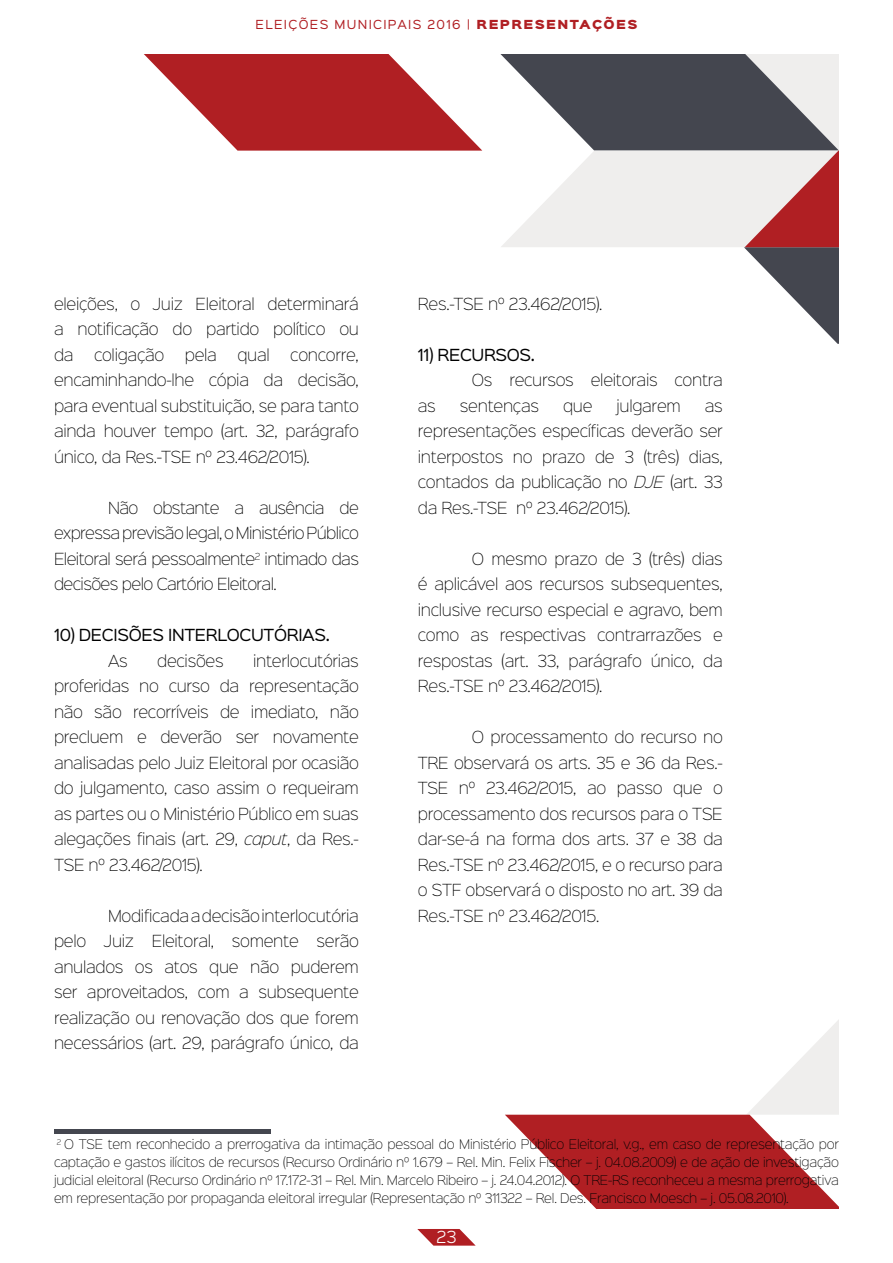
<style>
.page{position:relative;width:893px;height:1263px;background:#fff}
.page>*{position:absolute;margin:0;border:0;box-sizing:border-box;transform-origin:0 0}
.t1{font:15px/25.5px "Sinkin Sans 200 X Light";letter-spacing:-.02em;color:#000;text-align:justify}
.t2{font:15px "Sinkin Sans 400";letter-spacing:-.02em;color:#000}
.t3{font:300 15px "Sinkin Sans 300";color:#fff}
.t4{font:12px/18px "Sinkin Sans 200 X Light";letter-spacing:-.02em;color:#000;text-align:justify}
.t5{font:11.25px "Sinkin Sans 400";letter-spacing:.12em;color:#b01f23}
.s1{font-family:"Sinkin Sans 900 X Black"}
.s2{font-style:italic}
</style>
<div class="page">
<svg style="left:417px;top:1229px;width:58px;height:16px"></svg>
<svg style="left:144px;top:54px;width:338px;height:97px"></svg>
<svg style="left:500px;top:54px;width:339px;height:290px"></svg>
<svg style="left:505px;top:1020px;width:334px;height:189px"></svg>
<hr style="left:54px;top:1129px;width:216px;height:4px;background:#44464f">
<p class="t5" style="left:256px;top:15px;width:383px">ELEIÇÕES MUNICIPAIS 2016 | <span class="s1">REPRESENTAÇÕES</span></p>
<p class="t1" style="left:54px;top:290px;width:306px">eleições, o Juiz Eleitoral determinará a notificação do partido político ou da</p>
<p class="t1" style="left:94px;top:341px;width:72px">coligação</p>
<p class="t1" style="left:185px;top:341px;width:34px">pela</p>
<p class="t1" style="left:237px;top:341px;width:34px">qual</p>
<p class="t1" style="left:54px;top:341px;width:306px;text-indent:236px">concorre, encaminhando-lhe cópia da decisão, para eventual substituição, se para tanto ainda houver tempo (art. 32, parágrafo único, da Res.-TSE nº 23.462/2015).</p>
<p class="t1" style="left:54px;top:494px;width:306px;text-indent:54px">Não obstante a ausência de expressa previsão legal, o Ministério Público Eleitoral será pessoalmente<sup>2</sup> intimado das decisões pelo Cartório Eleitoral.</p>
<p class="t2" style="left:54px;top:623px;width:278px">10) DECISÕES INTERLOCUTÓRIAS.</p>
<p class="t1" style="left:108px;top:647px;width:21px">As</p>
<p class="t1" style="left:157px;top:647px;width:68px">decisões</p>
<p class="t1" style="left:54px;top:647px;width:306px;text-indent:199px">interlocutórias proferidas no curso da representação não são recorríveis de imediato, não precluem e deverão ser novamente analisadas pelo Juiz Eleitoral por ocasião do julgamento, caso assim o requeiram as partes ou o Ministério Público em suas alegações finais (art. 29, <span class="s2">caput</span>, da Res.- TSE nº 23.462/2015).</p>
<p class="t1" style="left:54px;top:902px;width:306px;text-indent:54px">Modificada a decisão interlocutória pelo Juiz Eleitoral, somente serão anulados os atos que não puderem ser aproveitados, com a subsequente realização ou renovação dos que forem necessários (art. 29, parágrafo único, da</p>
<p class="t1" style="left:418px;top:290px;width:186px">Res.-TSE nº 23.462/2015).</p>
<p class="t2" style="left:418px;top:342px;width:119px">11) RECURSOS.</p>
<p class="t1" style="left:472px;top:366px;width:252px">Os recursos eleitorais contra</p>
<p class="t1" style="left:418px;top:392px;width:20px">as</p>
<p class="t1" style="left:460px;top:392px;width:81px">sentenças</p>
<p class="t1" style="left:563px;top:392px;width:31px">que</p>
<p class="t1" style="left:616px;top:392px;width:66px">julgarem</p>
<p class="t1" style="left:418px;top:392px;width:306px;text-indent:287px">as representações específicas deverão ser interpostos no prazo de 3 (três) dias, contados da publicação no <span class="s2">DJE</span> (art. 33 da Res.-TSE nº 23.462/2015).</p>
<p class="t1" style="left:418px;top:545px;width:306px;text-indent:54px">O mesmo prazo de 3 (três) dias é aplicável aos recursos subsequentes, inclusive recurso especial e agravo, bem como as respectivas contrarrazões e respostas (art. 33, parágrafo único, da Res.-TSE nº 23.462/2015).</p>
<p class="t1" style="left:418px;top:723px;width:306px;text-indent:54px">O processamento do recurso no TRE observará os arts. 35 e 36 da Res.- TSE nº 23.462/2015, ao passo que o processamento dos recursos para o TSE dar-se-á na forma dos arts. 37 e 38 da Res.-TSE nº 23.462/2015, e o recurso para o STF observará o disposto no art. 39 da Res.-TSE nº 23.462/2015.</p>
<p class="t4" style="left:54px;top:1134px;width:786px"><sup>2</sup> O TSE tem reconhecido a prerrogativa da intimação pessoal do Ministério Público Eleitoral, v.g., em caso de representação por captação e gastos ilícitos de recursos (Recurso Ordinário nº 1.679 – Rel. Min. Felix Fischer – j. 04.08.2009) e de ação de investigação judicial eleitoral (Recurso Ordinário nº 17.172-31 – Rel. Min. Marcelo Ribeiro – j. 24.04.2012). O TRE-RS reconheceu a mesma prerrogativa em representação por propaganda eleitoral irregular (Representação nº 311322 – Rel. Des. Francisco Moesch – j. 05.08.2010).</p>
<p class="t3" style="left:436px;top:1225px;width:21px">23</p>
</div>
